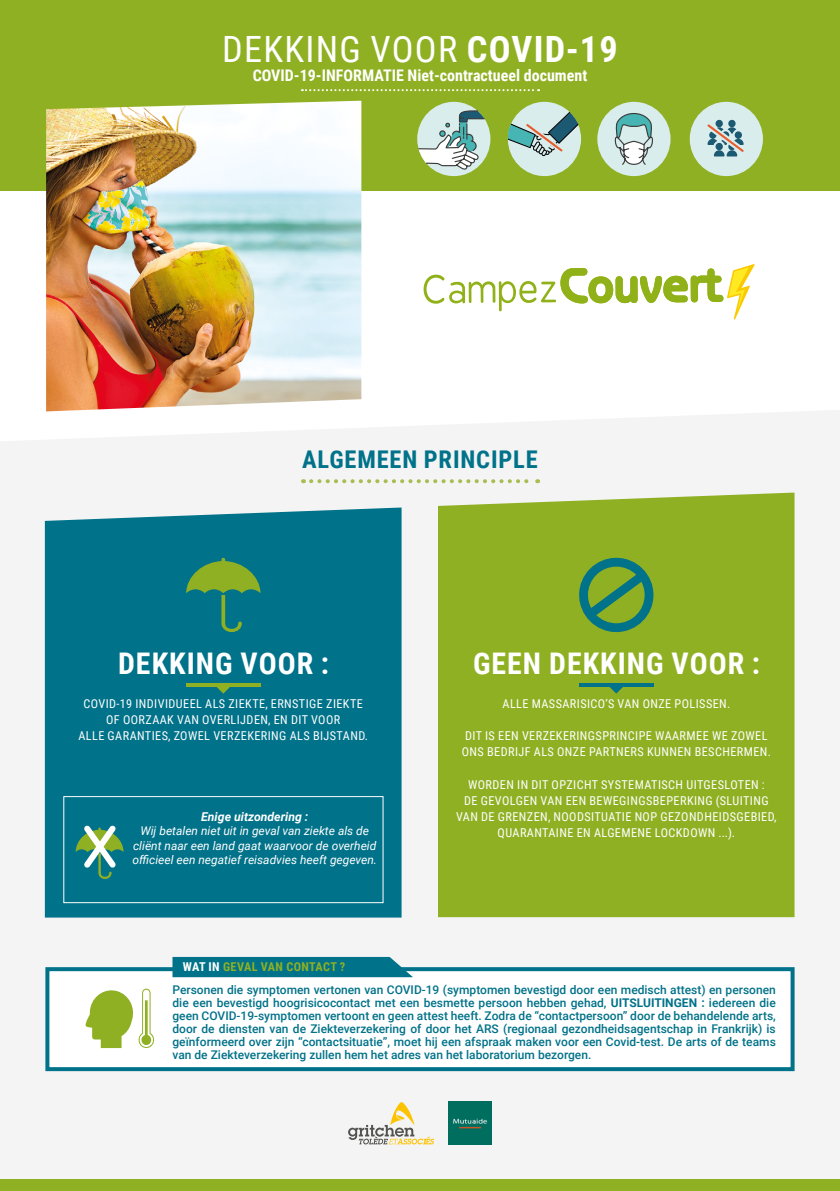
<style>
.page{position:relative;width:840px;height:1191px;background:#fff}
.page>*{position:absolute;margin:0;border:0;box-sizing:border-box;transform-origin:0 0}
.t1{font:36.2px "Roboto Condensed";letter-spacing:.035em;color:#fff}
.t2{font:700 29.8px "Roboto Condensed";letter-spacing:.035em;color:#fff}
.t3{font:700 24.4px "Roboto Condensed";letter-spacing:.035em;color:#007289}
.t4{font:700 16px "Roboto Condensed";color:#fff}
.t5{font:12.2px/16.2px "Roboto Condensed";letter-spacing:.035em;color:#fff;text-align:center}
.t6{font:700 12.2px "Roboto Condensed";letter-spacing:.025em;color:#90b024}
.t7{font:italic 700 12.2px "Roboto";color:#fff}
.t8{font:500 12px/13px "Roboto";color:#007289;text-align:justify}
.t9{font:italic 12px/14.4px "Roboto";color:#fff;text-align:center}
.s1{font-weight:700}
.s2{color:#fff}
</style>
<div class="page">
<div style="left:0;top:0;width:839px;height:190px;background:#90b024"></div>
<img style="left:46px;top:101px;width:315px;height:309px">
<div style="left:0;top:410px;width:839px;height:769px;background:#f4f4f4"></div>
<div style="left:45px;top:507px;width:356px;height:410px;background:#007289"></div>
<div style="left:438px;top:492px;width:356px;height:425px;background:#90b024"></div>
<div style="left:45px;top:967px;width:749px;height:104px;background:#fff;border:4px solid #007289"></div>
<div style="left:597px;top:102px;width:73px;height:74px;background:#d9eded;border-radius:50%"></div>
<svg style="left:614px;top:113px;width:39px;height:52px"></svg>
<div style="left:689px;top:102px;width:73px;height:74px;background:#d9eded;border-radius:50%"></div>
<svg style="left:707px;top:119px;width:36px;height:37px"></svg>
<div style="left:417px;top:102px;width:73px;height:74px;background:#d9eded;border-radius:50%"></div>
<svg style="left:417px;top:110px;width:68px;height:61px"></svg>
<div style="left:507px;top:102px;width:73px;height:74px;background:#d9eded;border-radius:50%"></div>
<svg style="left:507px;top:112px;width:71px;height:44px"></svg>
<svg style="left:578px;top:558px;width:75px;height:74px;background:#54964d"></svg>
<svg style="left:578px;top:682px;width:75px;height:4px"></svg>
<svg style="left:607px;top:684px;width:18px;height:9px"></svg>
<svg style="left:311px;top:479px;width:227px;height:4px"></svg>
<svg style="left:302px;top:89px;width:236px;height:2px"></svg>
<svg style="left:186px;top:558px;width:74px;height:74px;background:#308766"></svg>
<div style="left:63px;top:796px;width:320px;height:107px;border:1px solid #fff"></div>
<svg style="left:76px;top:820px;width:47px;height:59px"></svg>
<div style="left:0;top:1179px;width:839px;height:12px;background:#90b024"></div>
<svg style="left:85px;top:988px;width:70px;height:61px"></svg>
<div style="left:172px;top:957px;width:241px;height:20px;background:#007289"></div>
<svg style="left:186px;top:682px;width:74px;height:4px"></svg>
<svg style="left:214px;top:684px;width:18px;height:9px"></svg>
<svg style="left:423px;top:264px;width:331px;height:55px"></svg>
<svg style="left:348px;top:1102px;width:86px;height:42px"></svg>
<img style="left:448px;top:1101px;width:43px;height:44px">
<h1 class="t1" style="left:222px;top:24px;width:396px">DEKKING VOOR <span class="s1">COVID-19</span></h1>
<h3 class="t4" style="left:252px;top:64px;width:336px">COVID-19-INFORMATIE Niet-contractueel document</h3>
<h3 class="t3" style="left:302px;top:442px;width:237px">ALGEMEEN PRINCIPLE</h3>
<h2 class="t2" style="left:118px;top:642px;width:212px">DEKKING VOOR :</h2>
<p class="t5" style="left:78px;top:694px;width:291px">COVID-19 INDIVIDUEEL ALS ZIEKTE, ERNSTIGE ZIEKTE<br>OF OORZAAK VAN OVERLIJDEN, EN DIT VOOR<br>ALLE GARANTIES, ZOWEL VERZEKERING ALS BIJSTAND.</p>
<p class="t7" style="left:201px;top:808px;width:108px">Enige uitzondering :</p>
<p class="t9" style="left:132px;top:823px;width:246px">Wij betalen niet uit in geval van ziekte als de cliënt naar een land gaat waarvoor de overheid officieel een negatief reisadvies heeft gegeven.</p>
<p class="t6" style="left:183px;top:958px;width:164px"><span class="s2">WAT IN</span> GEVAL VAN CONTACT ?</p>
<h2 class="t2" style="left:473px;top:642px;width:288px">GEEN DEKKING VOOR :</h2>
<p class="t5" style="left:502px;top:694px;width:229px">ALLE MASSARISICO’S VAN ONZE POLISSEN.</p>
<p class="t5" style="left:461px;top:727px;width:310px;text-align:left">DIT IS EEN VERZEKERINGSPRINCIPE WAARMEE WE ZOWEL<br>ONS BEDRIJF ALS ONZE PARTNERS KUNNEN BESCHERMEN.</p>
<p class="t5" style="left:456px;top:776px;width:322px">WORDEN IN DIT OPZICHT SYSTEMATISCH UITGESLOTEN :<br>DE GEVOLGEN VAN EEN BEWEGINGSBEPERKING (SLUITING VAN DE GRENZEN, NOODSITUATIE NOP GEZONDHEIDSGEBIED, QUARANTAINE EN ALGEMENE LOCKDOWN ...).</p>
<p class="t8" style="left:172px;top:982px;width:604px">Personen die symptomen vertonen van COVID-19 (symptomen bevestigd door een medisch attest) en personen die een bevestigd hoogrisicocontact met een besmette persoon hebben gehad, <span class="s1">UITSLUITINGEN :</span> iedereen die geen COVID-19-symptomen vertoont en geen attest heeft. Zodra de “contactpersoon” door de behandelende arts, door de diensten van de Ziekteverzekering of door het ARS (regionaal gezondheidsagentschap in Frankrijk) is geïnformeerd over zijn “contactsituatie”, moet hij een afspraak maken voor een Covid-test. De arts of de teams van de Ziekteverzekering zullen hem het adres van het laboratorium bezorgen.</p>
</div>
